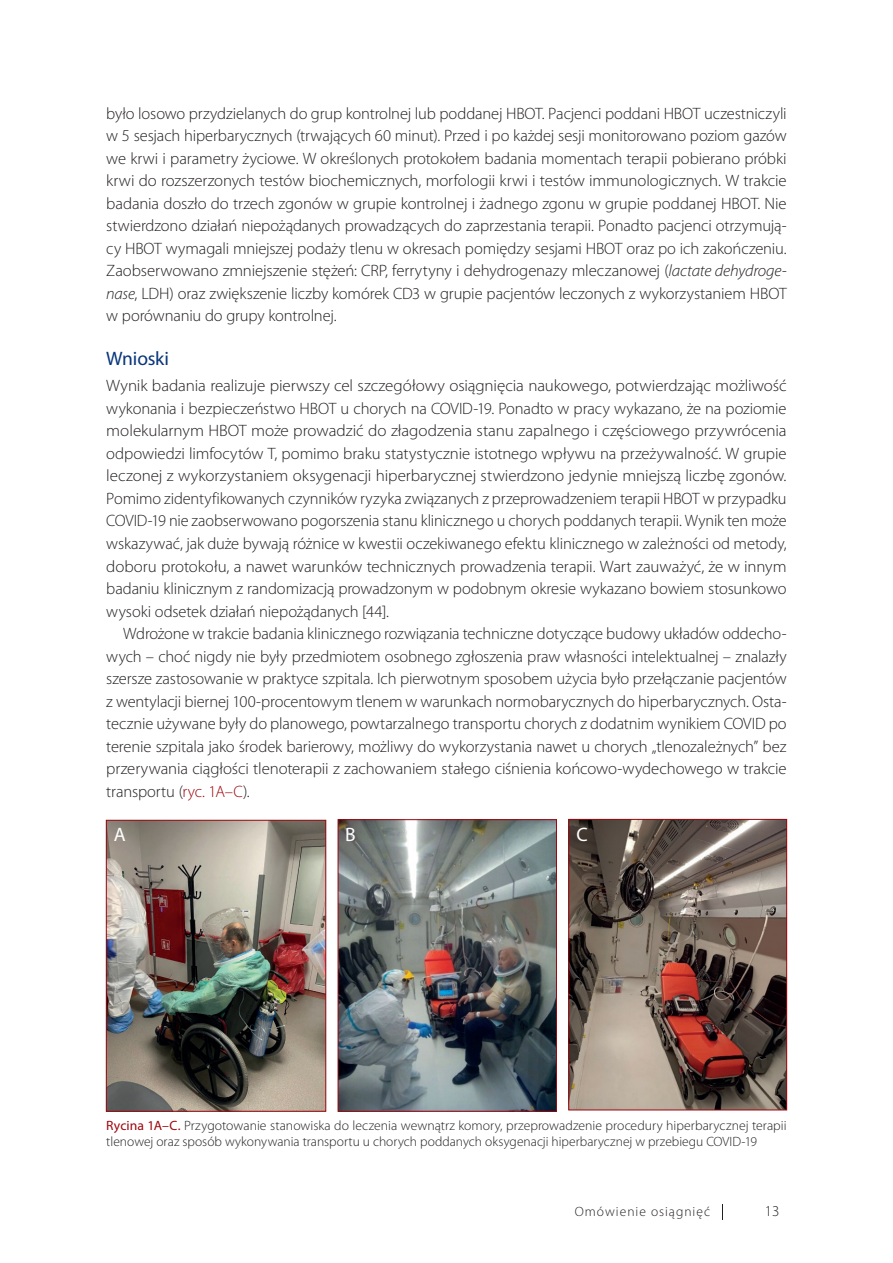
<style>
.page{position:relative;width:893px;height:1263px;background:#fff}
.page>*{position:absolute;margin:0;border:0;box-sizing:border-box;transform-origin:0 0}
.t1{font:19.5px "Myriad Pro";letter-spacing:-.01em;color:#08357c}
.t2{font:19.5px "Myriad Pro";color:#fff}
.t3{font:300 16.5px/22.5px "Myriad Pro";letter-spacing:-.01em;color:#231f20;text-align:justify}
.t4{font:300 15px "Myriad Pro";color:#231f20}
.t5{font:300 13.5px/16.5px "Myriad Pro";letter-spacing:.005em;color:#231f20}
.t6{font:300 13.5px "Myriad Pro";letter-spacing:.075em;color:#231f20}
.s1{font-style:italic}
.s2{color:#9d070d}
.s3{font-weight:400;color:#9d070d}
</style>
<div class="page">
<svg style="left:722px;top:1204px;width:1px;height:15px"></svg>
<img style="left:108px;top:822px;width:216px;height:288px">
<div style="left:106px;top:820px;width:220px;height:292px;border:1px solid #9d070d"></div>
<img style="left:340px;top:821px;width:215px;height:289px">
<div style="left:338px;top:819px;width:219px;height:293px;border:1px solid #9d070d"></div>
<img style="left:570px;top:821px;width:215px;height:287px">
<div style="left:568px;top:819px;width:219px;height:291px;border:1px solid #9d070d"></div>
<p class="t3" style="left:106px;top:102px;width:682px">było losowo przydzielanych do grup kontrolnej lub poddanej HBOT. Pacjenci poddani HBOT uczestniczyli w 5 sesjach hiperbarycznych (trwających 60 minut). Przed i po każdej sesji monitorowano poziom gazów we krwi i parametry życiowe. W określonych protokołem badania momentach terapii pobierano próbki krwi do rozszerzonych testów biochemicznych, morfologii krwi i testów immunologicznych. W trakcie badania doszło do trzech zgonów w grupie kontrolnej i żadnego zgonu w grupie poddanej HBOT. Nie stwierdzono działań niepożądanych prowadzących do zaprzestania terapii. Ponadto pacjenci otrzymują&shy;cy HBOT wymagali mniejszej podaży tlenu w okresach pomiędzy sesjami HBOT oraz po ich zakończeniu.<br>Zaobserwowano zmniejszenie stężeń: CRP, ferrytyny i dehydrogenazy mleczanowej (<span class="s1">lactate dehydroge&shy;nase</span>, LDH) oraz zwiększenie liczby komórek CD3 w grupie pacjentów leczonych z wykorzystaniem HBOT w porównaniu do grupy kontrolnej.</p>
<p class="t1" style="left:106px;top:346px;width:64px">Wnioski</p>
<p class="t3" style="left:106px;top:375px;width:682px">Wynik badania realizuje pierwszy cel szczegółowy osiągnięcia naukowego, potwierdzając możliwość wykonania i bezpieczeństwo HBOT u chorych na COVID-19. Ponadto w pracy wykazano, że na poziomie molekularnym HBOT może prowadzić do złagodzenia stanu zapalnego i częściowego przywrócenia odpowiedzi limfocytów T, pomimo braku statystycznie istotnego wpływu na przeżywalność. W grupie leczonej z wykorzystaniem oksygenacji hiperbarycznej stwierdzono jedynie mniejszą liczbę zgonów.<br>Pomimo zidentyfikowanych czynników ryzyka związanych z przeprowadzeniem terapii HBOT w przypadku COVID-19 nie zaobserwowano pogorszenia stanu klinicznego u chorych poddanych terapii. Wynik ten może wskazywać, jak duże bywają różnice w kwestii oczekiwanego efektu klinicznego w zależności od metody, doboru protokołu, a nawet warunków technicznych prowadzenia terapii. Wart zauważyć, że w innym badaniu klinicznym z randomizacją prowadzonym w podobnym okresie wykazano bowiem stosunkowo wysoki odsetek działań niepożądanych [44].</p>
<p class="t3" style="left:106px;top:622px;width:682px;text-indent:17px">Wdrożone w trakcie badania klinicznego rozwiązania techniczne dotyczące budowy układów oddecho&shy;wych – choć nigdy nie były przedmiotem osobnego zgłoszenia praw własności intelektualnej – znalazły szersze zastosowanie w praktyce szpitala. Ich pierwotnym sposobem użycia było przełączanie pacjentów z wentylacji biernej 100-procentowym tlenem w warunkach normobarycznych do hiperbarycznych. Osta&shy;tecznie używane były do planowego, powtarzalnego transportu chorych z dodatnim wynikiem COVID po terenie szpitala jako środek barierowy, możliwy do wykorzystania nawet u chorych „tlenozależnych” bez przerywania ciągłości tlenoterapii z zachowaniem stałego ciśnienia końcowo-wydechowego w trakcie transportu (<span class="s2">ryc. 1A–C</span>).</p>
<p class="t2" style="left:114px;top:822px;width:13px">A</p>
<p class="t2" style="left:345px;top:822px;width:12px">B</p>
<p class="t2" style="left:577px;top:822px;width:13px">C</p>
<p class="t5" style="left:106px;top:1117px;width:682px"><span class="s3">Rycina 1A–C.</span> Przygotowanie stanowiska do leczenia wewnątrz komory, przeprowadzenie procedury hiperbarycznej terapii tlenowej oraz sposób wykonywania transportu u chorych poddanych oksygenacji hiperbarycznej w przebiegu COVID-19</p>
<p class="t6" style="left:575px;top:1203px;width:137px">Omówienie osiągnięć</p>
<p class="t4" style="left:765px;top:1202px;width:16px">13</p>
</div>
